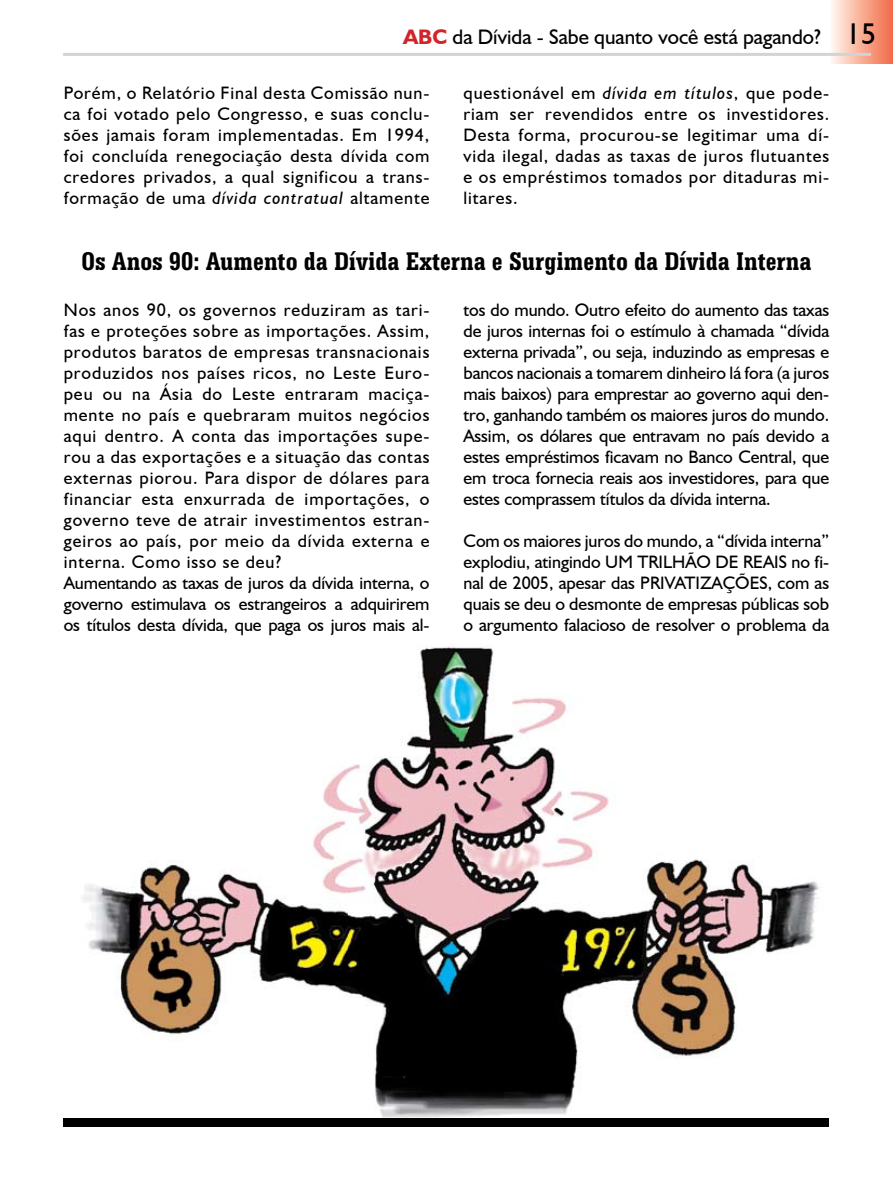
<style>
.page{position:relative;width:893px;height:1191px;background:#fff}
.page>*{position:absolute;margin:0;border:0;box-sizing:border-box;transform-origin:0 0}
.t1{font:700 condensed 27px "Serifa BT";color:#000}
.t2{font:21px "Humanist 521 BT";color:#000}
.t3{font:18px/21px "Humanist 521 BT";letter-spacing:.05em;color:#000;text-align:justify}
.s1{font-weight:700;color:#d2232a}
.s2{font-size:30px}
.s3{font-style:italic}
</style>
<div class="page">
<div style="left:829px;top:0;width:64px;height:64px;background:linear-gradient(to right,#fffbf2,#f26b48)"></div>
<hr style="left:63px;top:53px;width:808px;height:3px;background:#d1d3d4">
<img style="left:82px;top:646px;width:737px;height:472px">
<div style="left:64px;top:1118px;width:765px;height:9px;background:#000"></div>
<p class="t2" style="left:403px;top:24px;width:475px"><span class="s1">ABC</span> da Dívida - Sabe quanto você está pagando? <span class="s2">15</span></p>
<p class="t3" style="left:64px;top:82px;width:367px">Porém, o Relatório Final desta Comissão nun&shy;ca foi votado pelo Congresso, e suas conclu&shy;sões jamais foram implementadas. Em 1994, foi concluída renegociação desta dívida com credores privados, a qual significou a trans&shy;formação de uma <span class="s3">dívida contratual</span> altamente</p>
<p class="t3" style="left:463px;top:82px;width:367px">questionável em <span class="s3">dívida em títulos</span>, que pode&shy;riam ser revendidos entre os investidores.<br>Desta forma, procurou-se legitimar uma dí&shy;vida ilegal, dadas as taxas de juros flutuantes e os empréstimos tomados por ditaduras mi&shy;litares.</p>
<h1 class="t1" style="left:82px;top:244px;width:731px">Os Anos 90: Aumento da Dívida Externa e Surgimento da Dívida Interna</h1>
<p class="t3" style="left:463px;top:299px;width:367px">tos do mundo. Outro efeito do aumento das taxas de juros internas foi o estímulo à chamada “dívida externa privada”, ou seja, induzindo as empresas e bancos nacionais a tomarem dinheiro lá fora (a juros mais baixos) para emprestar ao governo aqui den&shy;tro, ganhando também os maiores juros do mundo.<br>Assim, os dólares que entravam no país devido a estes empréstimos ficavam no Banco Central, que em troca fornecia reais aos investidores, para que estes comprassem títulos da dívida interna.</p>
<p class="t3" style="left:463px;top:530px;width:367px">Com os maiores juros do mundo, a “dívida interna” explodiu, atingindo UM TRILHÃO DE REAIS no fi&shy;nal de 2005, apesar das PRIVATIZAÇÕES, com as quais se deu o desmonte de empresas públicas sob o argumento falacioso de resolver o problema da</p>
<p class="t3" style="left:64px;top:299px;width:367px;text-align:left">Nos anos 90, os governos reduziram as tari&shy;fas e proteções sobre as importações. Assim, produtos baratos de empresas transnacionais produzidos nos países ricos, no Leste Euro&shy;peu ou na Ásia do Leste entraram maciça&shy;mente no país e quebraram muitos negócios aqui dentro. A conta das importações supe&shy;rou a das exportações e a situação das contas externas piorou. Para dispor de dólares para financiar esta enxurrada de importações, o governo teve de atrair investimentos estran&shy;geiros ao país, por meio da dívida externa e interna. Como isso se deu?<br>Aumentando as taxas de juros da dívida interna, o governo estimulava os estrangeiros a adquirirem os títulos desta dívida, que paga os juros mais al-</p>
</div>
